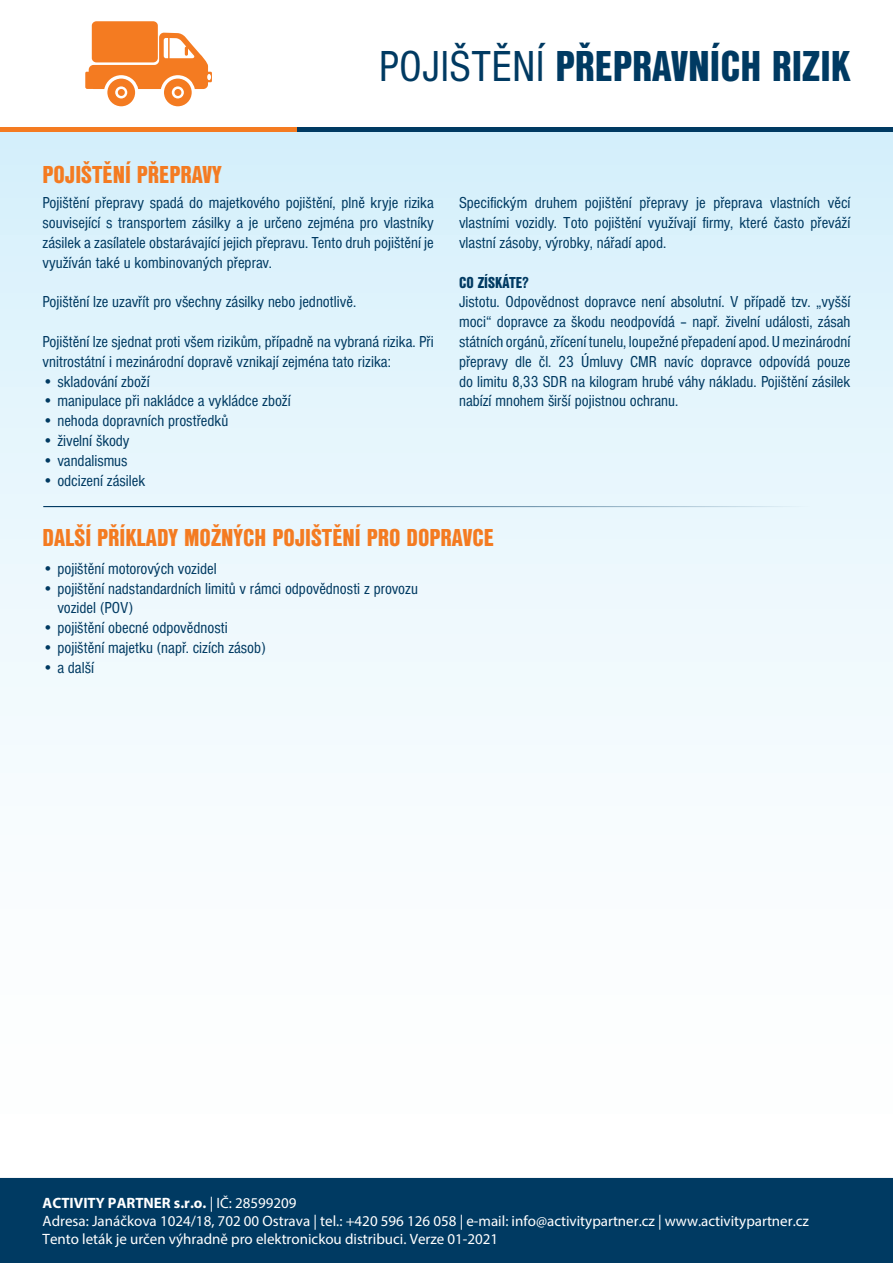
<style>
.page{position:relative;width:893px;height:1263px;background:#fff}
.page>*{position:absolute;margin:0;border:0;box-sizing:border-box;transform-origin:0 0}
.t1{font:45px "Nimbus San DCE Bla Con";color:#003a62}
.t2{font:25.5px "Nimbus San DCE Bla Con";color:#f47b21}
.t3{font:16.5px/19.8px "Nimbus San DCE Reg Con";color:#003a62;text-align:justify}
.t4{font:16.5px "Nimbus San DCE Bla Con";color:#003a62}
.t5{font:15px/18px "Myriad Pro";color:#fff}
.s1{font-family:"Nimbus San DCE Reg Con"}
.s2{font-weight:700}
</style>
<div class="page">
<div style="left:0;top:132px;width:893px;height:1047px;background:linear-gradient(to bottom,#d8f0fb,#fff)"></div>
<hr style="left:0;top:128px;width:298px;height:4px;background:#f47b21">
<hr style="left:298px;top:128px;width:595px;height:4px;background:#003a62">
<div style="left:0;top:1178px;width:893px;height:85px;background:#003a62"></div>
<hr style="left:43px;top:506px;width:807px;height:1px;background:#003a62">
<svg style="left:85px;top:33px;width:127px;height:73px"></svg>
<div style="left:92px;top:21px;width:66px;height:41px;background:#f47b21;border-radius:5px"></div>
<div style="left:118px;top:89px;width:7px;height:7px;background:#f47b21;border-radius:50%"></div>
<div style="left:174px;top:89px;width:7px;height:7px;background:#f47b21;border-radius:50%"></div>
<h2 class="t2" style="left:43px;top:160px;width:181px">POJIŠTĚNÍ PŘEPRAVY</h2>
<h1 class="t1" style="left:379px;top:40px;width:473px"><span class="s1">POJIŠTĚNÍ</span> PŘEPRAVNÍCH RIZIK</h1>
<p class="t3" style="left:43px;top:193px;width:393px">Pojištění přepravy spadá do majetkového pojištění, plně kryje rizika související s transportem zásilky a je určeno zejména pro vlastníky zásilek a zasílatele obstarávající jejich přepravu. Tento druh pojištění je využíván také u kombinovaných přeprav.</p>
<p class="t3" style="left:43px;top:292px;width:315px">Pojištění lze uzavřít pro všechny zásilky nebo jednotlivě.</p>
<p class="t3" style="left:43px;top:332px;width:393px">Pojištění lze sjednat proti všem rizikům, případně na vybraná rizika. Při vnitrostátní i mezinárodní dopravě vznikají zejména tato rizika:</p>
<p class="t3" style="left:43px;top:372px;width:109px">• skladování zboží</p>
<p class="t3" style="left:43px;top:391px;width:250px">• manipulace při nakládce a vykládce zboží</p>
<p class="t3" style="left:43px;top:411px;width:187px">• nehoda dopravních prostředků</p>
<p class="t3" style="left:43px;top:431px;width:89px">• živelní škody</p>
<p class="t3" style="left:43px;top:451px;width:87px">• vandalismus</p>
<p class="t3" style="left:43px;top:471px;width:104px">• odcizení zásilek</p>
<p class="t3" style="left:459px;top:193px;width:393px">Specifickým druhem pojištění přepravy je přeprava vlastních věcí vlastními vozidly. Toto pojištění využívají firmy, které často převáží vlastní zásoby, výrobky, nářadí apod.</p>
<p class="t4" style="left:459px;top:273px;width:71px">CO ZÍSKÁTE?</p>
<p class="t3" style="left:459px;top:292px;width:393px">Jistotu. Odpovědnost dopravce není absolutní. V případě tzv. „vyšší moci“ dopravce za škodu neodpovídá – např. živelní události, zásah státních orgánů, zřícení tunelu, loupežné přepadení apod. Umezinárodní přepravy dle čl. 23 Úmluvy CMR navíc dopravce odpovídá pouze do limitu 8,33 SDR na kilogram hrubé váhy nákladu. Pojištění zásilek nabízí mnohem širší pojistnou ochranu.</p>
<h2 class="t2" style="left:43px;top:523px;width:453px">DALŠÍ PŘÍKLADY MOŽNÝCH POJIŠTĚNÍ PRO DOPRAVCE</h2>
<p class="t3" style="left:43px;top:559px;width:176px">• pojištění motorových vozidel</p>
<p class="t3" style="left:57px;top:578px;width:362px;text-indent:-15px">• pojištění nadstandardních limitů v rámci odpovědnosti z provozu vozidel (POV)</p>
<p class="t3" style="left:43px;top:618px;width:187px">• pojištění obecné odpovědnosti</p>
<p class="t3" style="left:43px;top:638px;width:225px">• pojištění majetku (např. cizích zásob)</p>
<p class="t3" style="left:43px;top:658px;width:53px">• a další</p>
<p class="t5" style="left:43px;top:1194px;width:768px"><span class="s2">ACTIVITY PARTNER s.r.o.</span> | IČ: 28599209<br>Adresa: Janáčkova 1024/18, 702 00 Ostrava | tel.: +420 596 126 058 | e-mail: info@activitypartner.cz | www.activitypartner.cz<br>Tento leták je určen výhradně pro elektronickou distribuci. Verze 01-2021</p>
</div>
